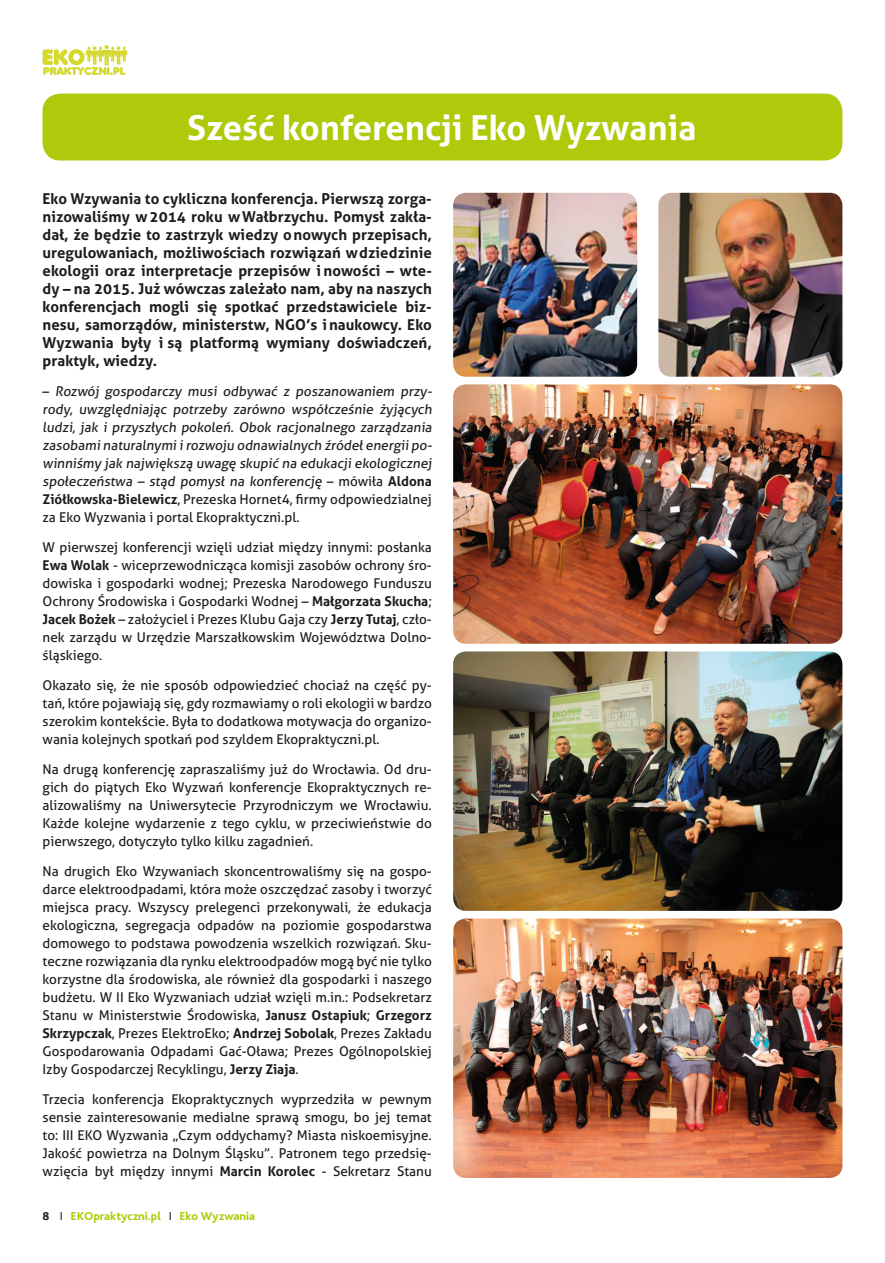
<style>
.page{position:relative;width:885px;height:1263px;background:#fff}
.page>*{position:absolute;margin:0;border:0;box-sizing:border-box;transform-origin:0 0}
.t1{font:700 34.5px "Aller";letter-spacing:-.015em;color:#fff}
.t2{font:700 15px/18px "Aller";letter-spacing:.005em;color:#1d1d1b;text-align:justify}
.t3{font:13.5px/18px "Aller";color:#1d1d1b;text-align:justify}
.t4{font:800 12px "Bliss Pro";color:#afca0b}
.s1{font-weight:700}
.s2{color:#1d1d1b}
.s3{font-weight:400;color:#1d1d1b}
</style>
<div class="page">
<svg style="left:43px;top:45px;width:85px;height:30px"></svg>
<div style="left:43px;top:94px;width:799px;height:67px;background:#afca0b;border-radius:18px"></div>
<img style="left:453px;top:651px;width:389px;height:260px">
<img style="left:453px;top:384px;width:389px;height:260px">
<img style="left:453px;top:918px;width:389px;height:260px">
<img style="left:658px;top:193px;width:184px;height:184px">
<img style="left:453px;top:193px;width:184px;height:184px">
<h1 class="t1" style="left:187px;top:106px;width:510px">Sześć konferencji Eko Wyzwania</h1>
<p class="t2" style="left:43px;top:189px;width:391px">Eko Wzywania to cykliczna konferencja. Pierwszą zorga&shy;nizowaliśmy w 2014 roku w Wałbrzychu. Pomysł zakła&shy;dał, że będzie to zastrzyk wiedzy o nowych przepisach, uregulowaniach, możliwościach rozwiązań w dziedzinie ekologii oraz interpretacje przepisów i nowości – wte&shy;dy – na 2015. Już wówczas zależało nam, aby na naszych konferencjach mogli się spotkać przedstawiciele biz&shy;nesu, samorządów, ministerstw, NGO’s i naukowcy. Eko Wyzwania były i są platformą wymiany doświadczeń, praktyk, wiedzy.</p>
<p class="t3" style="left:43px;top:382px;width:393px;text-align:left">– Rozwój gospodarczy musi odbywać z poszanowaniem przy&shy;rody, uwzględniając potrzeby zarówno współcześnie żyjących ludzi, jak i przyszłych pokoleń. Obok racjonalnego zarządzania zasobami naturalnymi i rozwoju odnawialnych źródeł energii po&shy;winniśmy jak największą uwagę skupić na edukacji ekologicznej społeczeństwa – stąd pomysł na konferencję – mówiła <span class="s1">A ldona Ziółkowska-Bielewicz</span>, Prezeska Hornet4, firmy odpowiedzialnej za Eko Wyzwania i portal Ekopraktyczni.pl.</p>
<p class="t3" style="left:43px;top:538px;width:391px">W pierwszej konferencji wzięli udział między innymi: posłanka <span class="s1">Ewa Wolak</span> - wiceprzewodnicząca komisji zasobów ochrony śro&shy;dowiska i gospodarki wodnej; Prezeska Narodowego Funduszu Ochrony Środowiska i Gospodarki Wodnej – <span class="s1">Małgorzata Skucha</span>; <span class="s1">Jacek Bożek</span> – założyciel i Prezes Klubu Gaja czy <span class="s1">Jerzy Tutaj</span>, czło&shy;nek zarządu w Urzędzie Marszałkowskim Województwa Dolno&shy;śląskiego.</p>
<p class="t3" style="left:43px;top:676px;width:391px">Okazało się, że nie sposób odpowiedzieć chociaż na część py&shy;tań, które pojawiają się, gdy rozmawiamy o roli ekologii w bardzo szerokim kontekście. Była to dodatkowa motywacja do organizo&shy;wania kolejnych spotkań pod szyldem Ekopraktyczni.pl.</p>
<p class="t3" style="left:43px;top:760px;width:391px">Na drugą konferencję zapraszaliśmy już do Wrocławia. Od dru&shy;gich do piątych Eko Wyzwań konferencje Ekopraktycznych re&shy;alizowaliśmy na Uniwersytecie Przyrodniczym we Wrocławiu.<br>Każde kolejne wydarzenie z tego cyklu, w przeciwieństwie do pierwszego, dotyczyło tylko kilku zagadnień.</p>
<p class="t3" style="left:43px;top:862px;width:391px">Na drugich Eko Wzywaniach skoncentrowaliśmy się na gospo&shy;darce elektroodpadami, która może oszczędzać zasoby i tworzyć miejsca pracy. Wszyscy prelegenci przekonywali, że edukacja ekologiczna, segregacja odpadów na poziomie gospodarstwa domowego to podstawa powodzenia wszelkich rozwiązań. Sku&shy;teczne rozwiązania dla rynku elektroodpadów mogą być nie tylko korzystne dla środowiska, ale również dla gospodarki i naszego budżetu. W II Eko Wyzwaniach udział wzięli m.in.: Podsekretarz Stanu w Ministerstwie Środowiska, <span class="s1">Janusz Ostapiuk</span>; <span class="s1">Grzegorz Skrzypczak</span>, Prezes ElektroEko; <span class="s1">Andrzej Sobolak</span>, Prezes Zakładu Gospodarowania Odpadami Gać-Oława; Prezes Ogólnopolskiej Izby Gospodarczej Recyklingu, <span class="s1">Jerzy Ziaja</span>.</p>
<p class="t3" style="left:43px;top:1090px;width:391px">Trzecia konferencja Ekopraktycznych wyprzedziła w pewnym sensie zainteresowanie medialne sprawą smogu, bo jej temat to: III EKO Wyzwania „Czym oddychamy? Miasta niskoemisyjne.<br>Jakość powietrza na Dolnym Śląsku”. Patronem tego przedsię&shy;wzięcia był między innymi <span class="s1">Marcin Korolec</span> - Sekretarz Stanu</p>
<p class="t4" style="left:43px;top:1209px;width:214px"><span class="s2">8</span> <span class="s3">I</span> EKOpraktyczni.pl <span class="s3">I</span> Eko Wyzwania</p>
</div>
